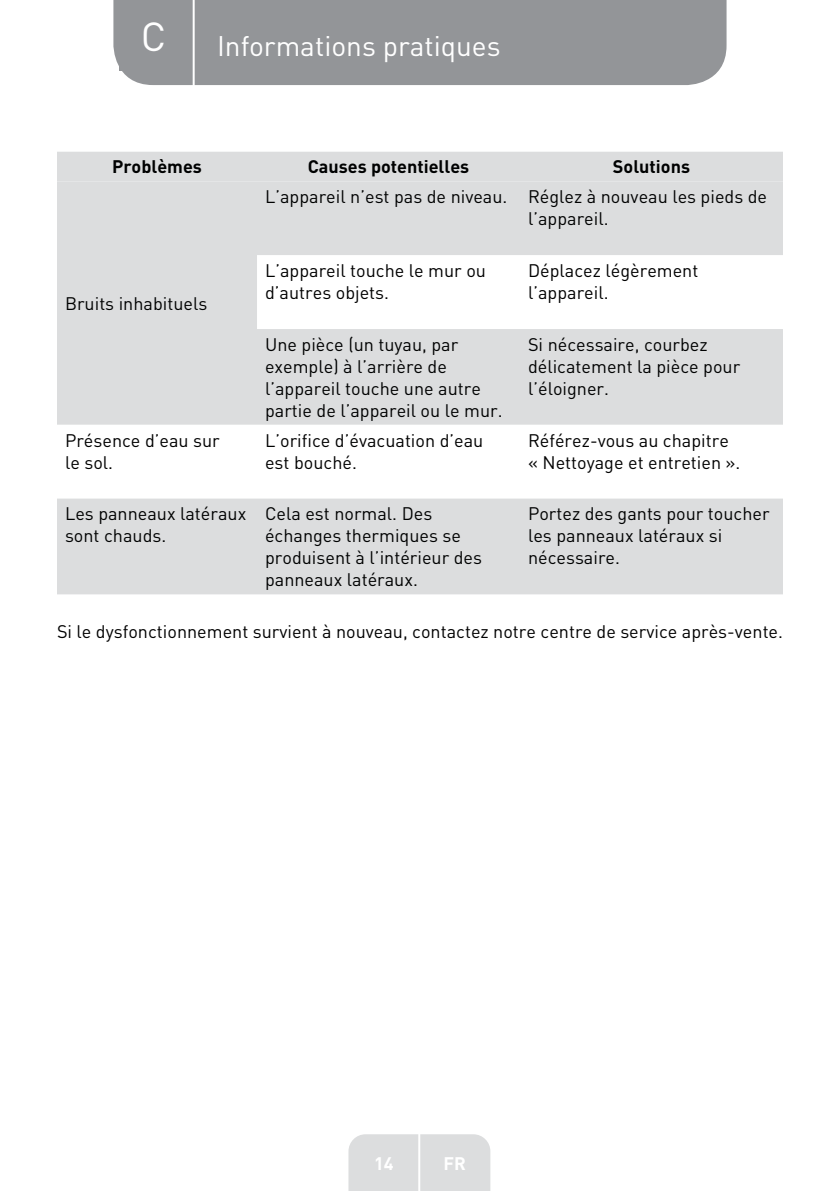
<style>
.page{position:relative;width:840px;height:1191px;background:#fff}
.page>*{position:absolute;margin:0;border:0;box-sizing:border-box;transform-origin:0 0}
.t1{font:40px "DIN Pro";color:#fff}
.t2{font:28px "DIN Pro";color:#fff}
.t3{font:18px/22px "DIN Pro";color:#000101}
.t4{font:700 18px "DIN Pro";color:#000101}
.t5{font:700 18px "DIN Pro";color:#fff}
</style>
<div class="page">
<div style="left:113px;top:0;width:613px;height:85px;background:#939598"></div>
<div style="left:348px;top:1134px;width:142px;height:57px;background:#dcddde"></div>
<hr style="left:418px;top:1111px;width:2px;height:80px;background:#fff">
<hr style="left:192px;top:0;width:2px;height:88px;background:#fff">
<div style="left:119px;top:0;width:68px;height:71px;background:#939598"></div>
<div style="left:57px;top:152px;width:725px;height:29px;background:#dcddde"></div>
<div style="left:57px;top:181px;width:725px;height:74px;background:#dcddde"></div>
<svg style="left:57px;top:255px;width:725px;height:170px;fill:#dcddde"></svg>
<div style="left:57px;top:498px;width:725px;height:96px;background:#dcddde"></div>
<h1 class="t1" style="left:141px;top:9px;width:27px">C</h1>
<h2 class="t2" style="left:217px;top:27px;width:285px">Informations pratiques</h2>
<p class="t4" style="left:112px;top:155px;width:91px">Problèmes</p>
<p class="t4" style="left:307px;top:155px;width:163px">Causes potentielles</p>
<p class="t4" style="left:612px;top:155px;width:78px">Solutions</p>
<p class="t3" style="left:65px;top:292px;width:144px">Bruits inhabituels</p>
<p class="t3" style="left:527px;top:185px;width:240px;text-indent:-263px">L’appareil n’est pas de niveau. Réglez à nouveau les pieds de l’appareil.</p>
<p class="t3" style="left:265px;top:259px;width:222px">L’appareil touche le mur ou d’autres objets.</p>
<p class="t3" style="left:527px;top:259px;width:172px">Déplacez légèrement l’appareil.</p>
<p class="t3" style="left:265px;top:332px;width:239px">Une pièce (un tuyau, par exemple) à l’arrière de l’appareil touche une autre partie de l’appareil ou le mur.</p>
<p class="t3" style="left:527px;top:332px;width:214px">Si nécessaire, courbez délicatement la pièce pour l’éloigner.</p>
<p class="t3" style="left:65px;top:428px;width:156px">Présence d’eau sur le sol.</p>
<p class="t3" style="left:265px;top:428px;width:220px">L’orifice d’évacuation d’eau est bouché.</p>
<p class="t3" style="left:527px;top:428px;width:214px">Référez-vous au chapitre « Nettoyage et entretien ».</p>
<p class="t3" style="left:65px;top:502px;width:183px">Les panneaux latéraux sont chauds.</p>
<p class="t3" style="left:265px;top:502px;width:218px">Cela est normal. Des échanges thermiques se produisent à l’intérieur des panneaux latéraux.</p>
<p class="t3" style="left:527px;top:502px;width:243px">Portez des gants pour toucher les panneaux latéraux si nécessaire.</p>
<p class="t3" style="left:57px;top:620px;width:727px">Si le dysfonctionnement survient à nouveau, contactez notre centre de service après-vente.</p>
<p class="t5" style="left:374px;top:1150px;width:21px">14</p>
<p class="t5" style="left:443px;top:1150px;width:24px">FR</p>
</div>
